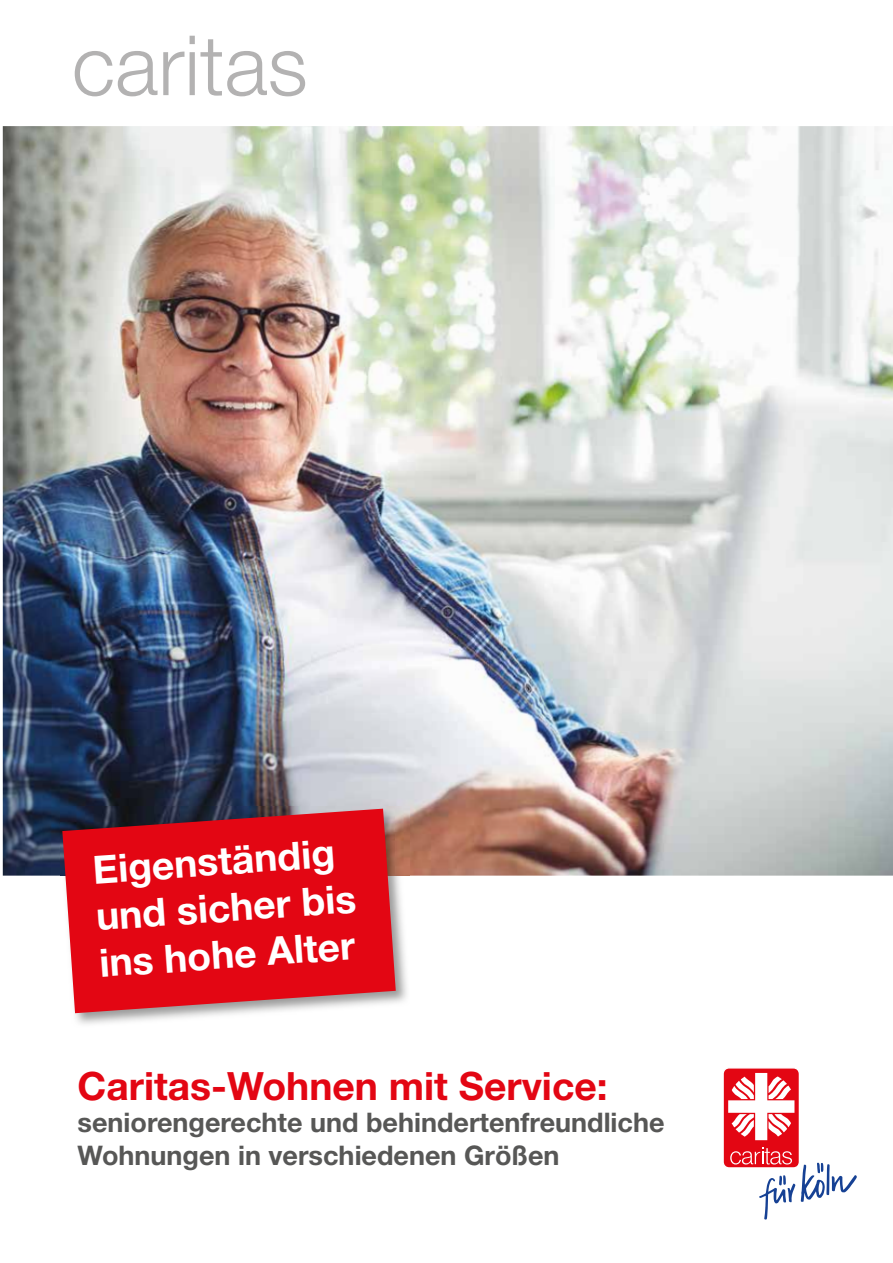
<style>
.page{position:relative;width:893px;height:1263px;background:#fff}
.page>*{position:absolute;margin:0;border:0;box-sizing:border-box;transform-origin:0 0}
.t1{font:300 83.25px "Helvetica Neue";color:#b3b2b2}
.t2{font:700 39px/46.8px "Helvetica Neue";color:#fff}
.t3{font:700 39px "Helvetica Neue";color:#e30613}
.t4{font:700 27px/32.4px "Helvetica Neue";color:#575756}
</style>
<div class="page">
<svg style="left:723px;top:1068px;width:134px;height:151px"></svg>
<img style="left:3px;top:126px;width:890px;height:750px">
<img style="left:60px;top:806px;width:350px;height:218px">
<svg style="left:62px;top:809px;width:334px;height:204px;background:#d71925"></svg>
<h1 class="t1" style="left:72px;top:15px;width:237px">caritas</h1>
<h2 class="t2" style="left:91px;top:846px;width:262px;rotate:-4deg">Eigenständig und sicher bis ins hohe Alter</h2>
<h2 class="t3" style="left:78px;top:1062px;width:532px">Caritas-Wohnen mit Service:</h2>
<p class="t4" style="left:78px;top:1106px;width:589px">seniorengerechte und behindertenfreundliche<br>Wohnungen in verschiedenen Größen</p>
</div>
